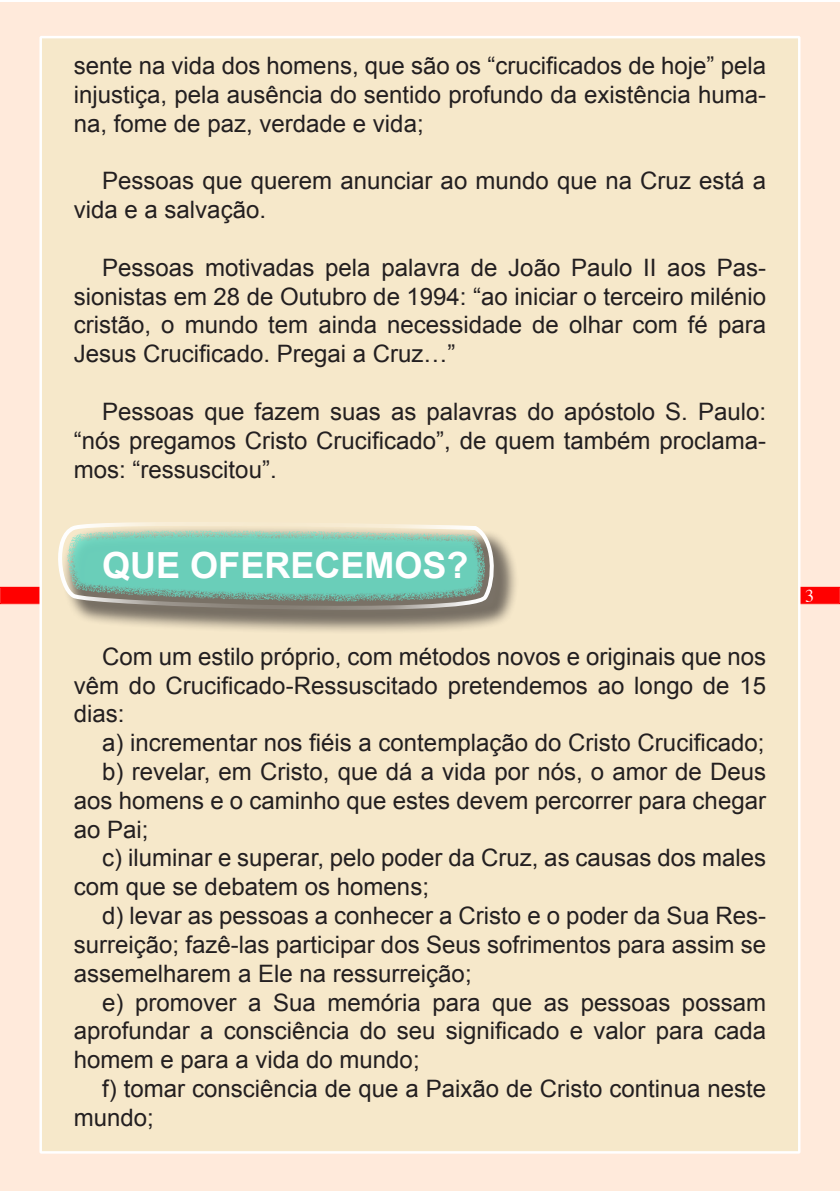
<style>
.page{position:relative;width:840px;height:1191px;background:#fff}
.page>*{position:absolute;margin:0;border:0;box-sizing:border-box;transform-origin:0 0}
.t1{font:700 36px "Arial";color:#fff}
.t2{font:24px/28.8px "Arial";color:#231f20;text-align:justify}
.t3{font:18px "Times";color:#fff}
</style>
<div class="page">
<div style="left:0;top:2px;width:839px;height:1189px;background:#ffeadb"></div>
<svg style="left:0;top:586px;width:839px;height:18px"></svg>
<div style="left:1px;top:588px;width:837px;height:14px;border:1px solid #f00"></div>
<div style="left:39px;top:36px;width:761px;height:1117px;background:#f6e8ca;border:2px solid #fff"></div>
<div style="left:62px;top:525px;width:456px;height:109px;background:#231f20;opacity:.75"></div>
<svg style="left:58px;top:522px;width:437px;height:90px;background:#87c1ae"></svg>
<p class="t2" style="left:74px;top:52px;width:693px">sente na vida dos homens, que são os “crucificados de hoje” pela injustiça, pela ausência do sentido profundo da existência huma&shy;na, fome de paz, verdade e vida;</p>
<p class="t2" style="left:74px;top:167px;width:693px;text-indent:28px">Pessoas que querem anunciar ao mundo que na Cruz está a vida e a salvação.</p>
<p class="t2" style="left:74px;top:253px;width:693px;text-indent:28px">Pessoas motivadas pela palavra de João Paulo II aos Pas&shy;sionistas em 28 de Outubro de 1994: “ao iniciar o terceiro milénio cristão, o mundo tem ainda necessidade de olhar com fé para Jesus Crucificado. Pregai a Cruz…”</p>
<p class="t2" style="left:74px;top:397px;width:693px;text-indent:28px">Pessoas que fazem suas as palavras do apóstolo S. Paulo: “nós pregamos Cristo Crucificado”, de quem também proclama&shy;mos: “ressuscitou”.</p>
<p class="t1" style="left:102px;top:542px;width:368px">QUE OFERECEMOS?</p>
<p class="t2" style="left:74px;top:642px;width:693px;text-indent:28px">Com um estilo próprio, com métodos novos e originais que nos vêm do Crucificado-Ressuscitado pretendemos ao longo de 15 dias:</p>
<p class="t2" style="left:102px;top:728px;width:663px">a) incrementar nos fiéis a contemplação do Cristo Crucificado;</p>
<p class="t2" style="left:74px;top:757px;width:693px;text-indent:28px">b) revelar, em Cristo, que dá a vida por nós, o amor de Deus aos homens e o caminho que estes devem percorrer para chegar ao Pai;</p>
<p class="t2" style="left:74px;top:844px;width:693px;text-indent:28px">c) iluminar e superar, pelo poder da Cruz, as causas dos males com que se debatem os homens;</p>
<p class="t2" style="left:74px;top:901px;width:693px;text-indent:28px">d) levar as pessoas a conhecer a Cristo e o poder da Sua Res&shy;surreição; fazê-las participar dos Seus sofrimentos para assim se assemelharem a Ele na ressurreição;</p>
<p class="t2" style="left:74px;top:988px;width:693px;text-indent:28px">e) promover a Sua memória para que as pessoas possam aprofundar a consciência do seu significado e valor para cada homem e para a vida do mundo;</p>
<p class="t2" style="left:74px;top:1074px;width:693px;text-indent:28px">f) tomar consciência de que a Paixão de Cristo continua neste mundo;</p>
<p class="t3" style="left:804px;top:579px;width:10px">3</p>
</div>
